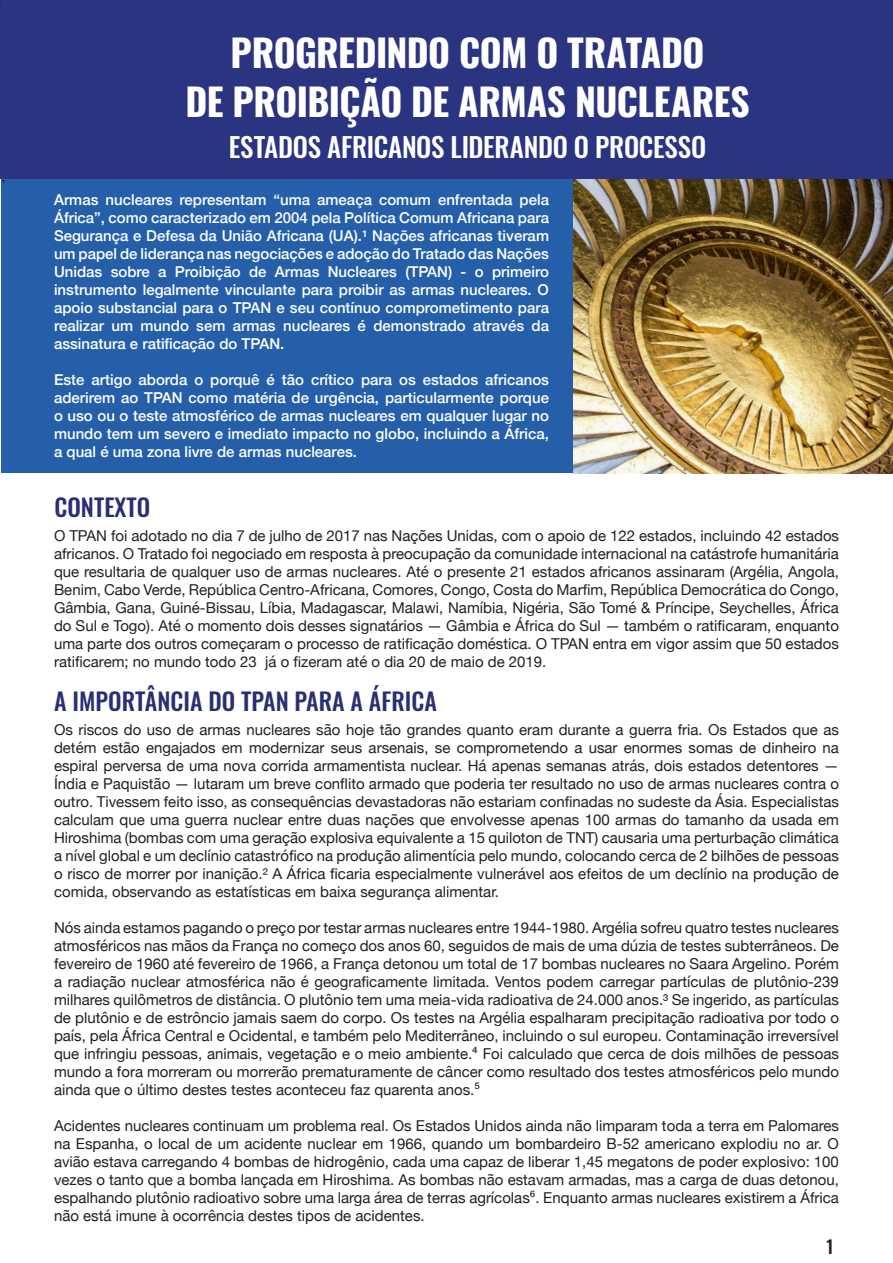
<style>
.page{position:relative;width:893px;height:1263px;background:#fff}
.page>*{position:absolute;margin:0;border:0;box-sizing:border-box;transform-origin:0 0}
.Body_copy{font:700 37.5px "Oswald";letter-spacing:-.015em;color:#fff}
.Body_copy-2{font:500 27px "Oswald";letter-spacing:-.01em;color:#fff}
.t1{font:500 24px "Oswald";color:#292f72}
.t2{font:18px "Minion Pro";color:#231f20}
.t3{font:500 18px "Oswald";color:#231f20}
.t4{font:15px/18px "Helvetica Neue";color:#231f20;text-align:justify}
.t5{font:500 15px/18px "Helvetica Neue";color:#fff;text-align:justify}
</style>
<div class="page">
<img style="left:572px;top:179px;width:321px;height:294px">
<div style="left:1px;top:179px;width:571px;height:294px;background:#255fa9"></div>
<div style="left:0;top:0;width:893px;height:179px;background:#2b3480"></div>
<p class="t2" style="left:1px;top:174px;width:9px">`</p>
<p class="Body_copy" style="left:231px;top:33px;width:475px">PROGREDINDO COM O TRATADO</p>
<p class="Body_copy" style="left:186px;top:82px;width:565px">DE PROIBIÇÃO DE ARMAS NUCLEARES</p>
<p class="Body_copy-2" style="left:229px;top:132px;width:479px">ESTADOS AFRICANOS LIDERANDO O PROCESSO</p>
<p class="t5" style="left:54px;top:190px;width:497px">Armas nucleares representam “uma ameaça comum enfrentada pela África”, como caracterizado em 2004 pela Política Comum Africana para Segurança e Defesa da União Africana (UA).¹ Nações africanas tiveram um papel de liderança nas negociações e adoção do Tratado das Nações Unidas sobre a Proibição de Armas Nucleares (TPAN) - o primeiro instrumento legalmente vinculante para proibir as armas nucleares. O apoio substancial para o TPAN e seu contínuo comprometimento para realizar um mundo sem armas nucleares é demonstrado através da assinatura e ratificação do TPAN.</p>
<p class="t5" style="left:54px;top:370px;width:496px">Este artigo aborda o porquê é tão crítico para os estados africanos aderirem ao TPAN como matéria de urgência, particularmente porque o uso ou o teste atmosférico de armas nucleares em qualquer lugar no mundo tem um severo e imediato impacto no globo, incluindo a África, a qual é uma zona livre de armas nucleares.</p>
<p class="t1" style="left:54px;top:495px;width:97px">CONTEXTO</p>
<p class="t4" style="left:54px;top:527px;width:787px">O TPAN foi adotado no dia 7 de julho de 2017 nas Nações Unidas, com o apoio de 122 estados, incluindo 42 estados africanos. O Tratado foi negociado em resposta à preocupação da comunidade internacional na catástrofe humanitária que resultaria de qualquer uso de armas nucleares. Até o presente 21 estados africanos assinaram (Argélia, Angola, Benim, Cabo Verde, República Centro-Africana, Comores, Congo, Costa do Marfim, República Democrática do Congo, Gâmbia, Gana, Guiné-Bissau, Líbia, Madagascar, Malawi, Namíbia, Nigéria, São Tomé &amp; Príncipe, Seychelles, África do Sul e Togo). Até o momento dois desses signatários — Gâmbia e África do Sul — também o ratificaram, enquanto uma parte dos outros começaram o processo de ratificação doméstica. O TPAN entra em vigor assim que 50 estados ratificarem; no mundo todo 23 já o fizeram até o dia 20 de maio de 2019.</p>
<p class="t1" style="left:54px;top:688px;width:384px">A IMPORTÂNCIA DO TPAN PARA A ÁFRICA</p>
<p class="t4" style="left:54px;top:722px;width:786px">Os riscos do uso de armas nucleares são hoje tão grandes quanto eram durante a guerra fria. Os Estados que as detém estão engajados em modernizar seus arsenais, se comprometendo a usar enormes somas de dinheiro na espiral perversa de uma nova corrida armamentista nuclear. Há apenas semanas atrás, dois estados detentores — Índia e Paquistão — lutaram um breve conflito armado que poderia ter resultado no uso de armas nucleares contra o outro. Tivessem feito isso, as consequências devastadoras não estariam confinadas no sudeste da Ásia. Especialistas calculam que uma guerra nuclear entre duas nações que envolvesse apenas 100 armas do tamanho da usada em Hiroshima (bombas com uma geração explosiva equivalente a 15 quiloton de TNT) causaria uma perturbação climática a nível global e um declínio catastrófico na produção alimentícia pelo mundo, colocando cerca de 2 bilhões de pessoas o risco de morrer por inanição.² A África ficaria especialmente vulnerável aos efeitos de um declínio na produção de comida, observando as estatísticas em baixa segurança alimentar.</p>
<p class="t4" style="left:54px;top:920px;width:786px">Nós ainda estamos pagando o preço por testar armas nucleares entre 1944-1980. Argélia sofreu quatro testes nucleares atmosféricos nas mãos da França no começo dos anos 60, seguidos de mais de uma dúzia de testes subterrâneos. De fevereiro de 1960 até fevereiro de 1966, a França detonou um total de 17 bombas nucleares no Saara Argelino. Porém a radiação nuclear atmosférica não é geograficamente limitada. Ventos podem carregar partículas de plutônio-239 milhares quilômetros de distância. O plutônio tem uma meia-vida radioativa de 24.000 anos.³ Se ingerido, as partículas de plutônio e de estrôncio jamais saem do corpo. Os testes na Argélia espalharam precipitação radioativa por todo o país, pela África Central e Ocidental, e também pelo Mediterrâneo, incluindo o sul europeu. Contaminação irreversível que infringiu pessoas, animais, vegetação e o meio ambiente.⁴ Foi calculado que cerca de dois milhões de pessoas mundo a fora morreram ou morrerão prematuramente de câncer como resultado dos testes atmosféricos pelo mundo ainda que o último destes testes aconteceu faz quarenta anos.⁵</p>
<p class="t4" style="left:54px;top:1118px;width:786px">Acidentes nucleares continuam um problema real. Os Estados Unidos ainda não limparam toda a terra em Palomares na Espanha, o local de um acidente nuclear em 1966, quando um bombardeiro B-52 americano explodiu no ar. O avião estava carregando 4 bombas de hidrogênio, cada uma capaz de liberar 1,45 megatons de poder explosivo: 100 vezes o tanto que a bomba lançada em Hiroshima. As bombas não estavam armadas, mas a carga de duas detonou, espalhando plutônio radioativo sobre uma larga área de terras agrícolas⁶. Enquanto armas nucleares existirem a África não está imune à ocorrência destes tipos de acidentes.</p>
<p class="t3" style="left:826px;top:1237px;width:9px">1</p>
</div>
